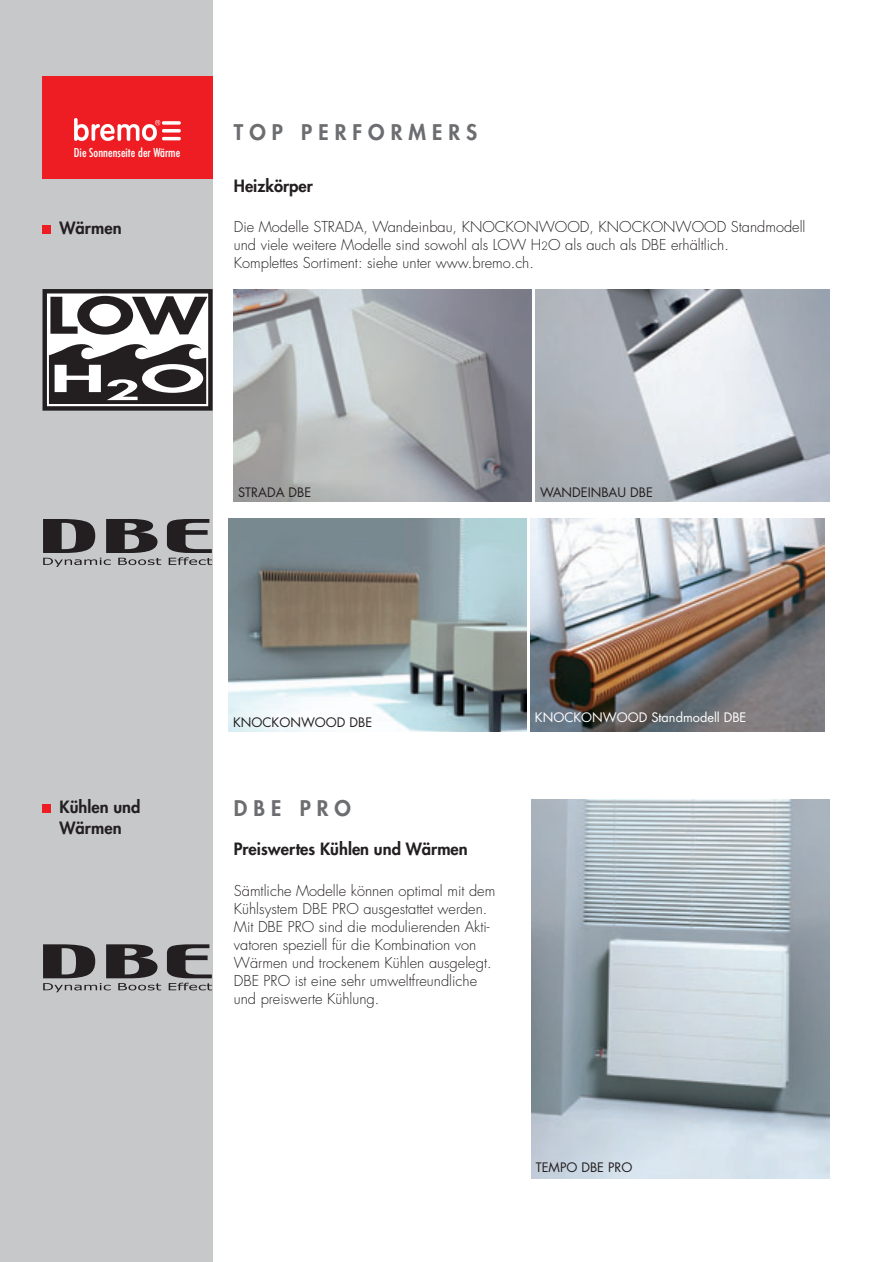
<style>
.page{position:relative;width:893px;height:1262px;background:#fff}
.page>*{position:absolute;margin:0;border:0;box-sizing:border-box;transform-origin:0 0}
.t1{font:800 21px "Futura";color:#6c6d70}
.t2{font:800 16.5px/21px "Futura";color:#231f20}
.t3{font:300 14.7px/18px "Futura";color:#231f20}
.t4{font:500 12.9px "Futura Condensed BQ";color:#fff}
.t5{font:12.75px "Futura";color:#231f20}
.t6{font:12.75px "Futura";color:#fff}
.s1{font-size:11.25px}
</style>
<div class="page">
<div style="left:0;top:0;width:213px;height:1262px;background:#c7c8ca"></div>
<div style="left:43px;top:225px;width:8px;height:9px;background:#ee1d23"></div>
<div style="left:43px;top:77px;width:170px;height:102px;background:#ee1d23"></div>
<img style="left:74px;top:118px;width:107px;height:22px">
<img style="left:531px;top:799px;width:298px;height:379px">
<svg style="left:43px;top:944px;width:118px;height:48px"></svg>
<svg style="left:167px;top:944px;width:45px;height:46px"></svg>
<div style="left:43px;top:804px;width:8px;height:8px;background:#ee1d23"></div>
<img style="left:234px;top:289px;width:297px;height:213px">
<img style="left:536px;top:289px;width:293px;height:213px">
<img style="left:229px;top:519px;width:297px;height:212px">
<img style="left:531px;top:519px;width:293px;height:212px">
<svg style="left:43px;top:289px;width:170px;height:121px;background:#848182"></svg>
<div style="left:154px;top:369px;width:37px;height:18px;background:#231f20;border-radius:50%"></div>
<svg style="left:43px;top:519px;width:118px;height:48px"></svg>
<svg style="left:167px;top:519px;width:45px;height:46px"></svg>
<p class="t4" style="left:74px;top:146px;width:108px">Die Sonnenseite der Wärme</p>
<p class="t2" style="left:60px;top:217px;width:64px">Wärmen</p>
<p class="t1" style="left:234px;top:119px;width:245px">T O P P E R F O R M E R S</p>
<p class="t2" style="left:234px;top:175px;width:80px">Heizkörper</p>
<p class="t3" style="left:234px;top:218px;width:573px">Die Modelle STRADA, Wandeinbau, KNOCKONWOOD, KNOCKONWOOD Standmodell und viele weitere Modelle sind sowohl als LOW H<span class="s1">2</span>O als auch als DBE erhältlich.<br>Komplettes Sortiment: siehe unter www.bremo.ch.</p>
<p class="t5" style="left:238px;top:484px;width:75px">STRADA DBE</p>
<p class="t5" style="left:540px;top:484px;width:114px">WANDEINBAU DBE</p>
<p class="t5" style="left:233px;top:714px;width:141px">KNOCKONWOOD DBE</p>
<p class="t6" style="left:535px;top:709px;width:213px">KNOCKONWOOD Standmodell DBE</p>
<p class="t2" style="left:60px;top:796px;width:82px">Kühlen und<br>Wärmen</p>
<p class="t1" style="left:234px;top:794px;width:119px">D B E P R O</p>
<p class="t2" style="left:234px;top:838px;width:235px">Preiswertes Kühlen und Wärmen</p>
<p class="t3" style="left:234px;top:882px;width:263px">Sämtliche Modelle können optimal mit dem Kühlsystem DBE PRO ausgestattet werden.<br>Mit DBE PRO sind die modulierenden Akti&shy;vatoren speziell für die Kombination von Wärmen und trockenem Kühlen ausgelegt.<br>DBE PRO ist eine sehr umweltfreundliche und preiswerte Kühlung.</p>
<p class="t5" style="left:536px;top:1158px;width:98px">TEMPO DBE PRO</p>
</div>
